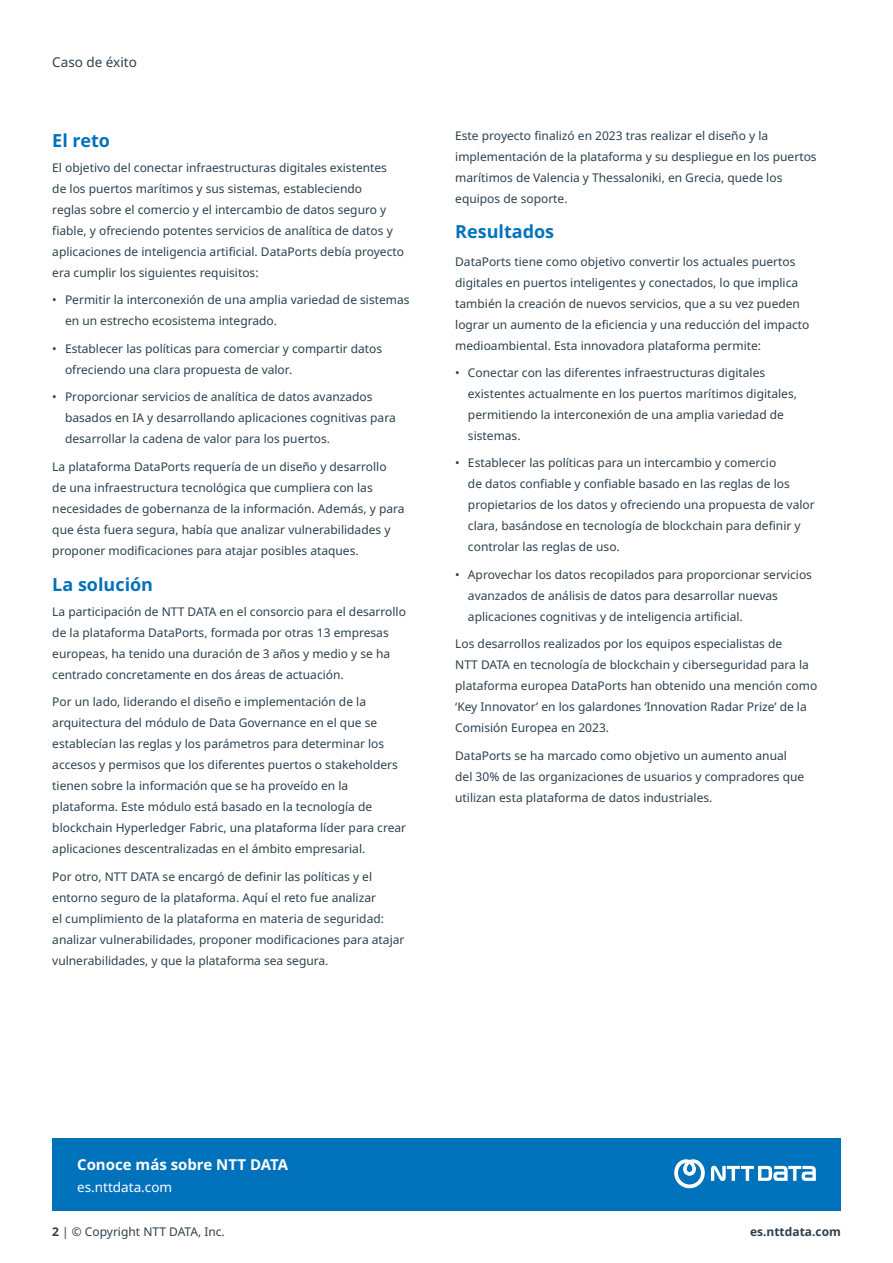
<style>
.page{position:relative;width:893px;height:1263px;background:#fff}
.page>*{position:absolute;margin:0;border:0;box-sizing:border-box;transform-origin:0 0}
.t1{font:700 18px "Noto Sans";color:#0072bc}
.t2{font:700 15px "Noto Sans";color:#fff}
.t3{font:13.5px "Noto Sans";color:#fff}
.t4{font:13.5px "Noto Sans";color:#2e404d}
.t5{font:12px/21px "Noto Sans";color:#2e404d}
.t6{font:700 12px "Noto Sans";color:#2e404d}
.s1{font-weight:700}
</style>
<div class="page">
<div style="left:52px;top:1138px;width:789px;height:73px;background:#0072bc"></div>
<svg style="left:674px;top:1159px;width:31px;height:29px"></svg>
<svg style="left:711px;top:1166px;width:105px;height:15px"></svg>
<p class="t4" style="left:52px;top:52px;width:86px">Caso de éxito</p>
<h1 class="t1" style="left:52px;top:128px;width:59px">El reto</h1>
<p class="t5" style="left:52px;top:157px;width:353px">El objetivo del conectar infraestructuras digitales existentes de los puertos marítimos y sus sistemas, estableciendo<br>reglas sobre el comercio y el intercambio de datos seguro y fiable, y ofreciendo potentes servicios de analítica de datos y aplicaciones de inteligencia artificial. DataPorts debía proyecto era cumplir los siguientes requisitos:</p>
<p class="t5" style="left:65px;top:290px;width:346px;text-indent:-13px">• Permitir la interconexión de una amplia variedad de sistemas en un estrecho ecosistema integrado.</p>
<p class="t5" style="left:65px;top:338px;width:319px;text-indent:-13px">• Establecer las políticas para comerciar y compartir datos ofreciendo una clara propuesta de valor.</p>
<p class="t5" style="left:65px;top:387px;width:332px;text-indent:-13px">• Proporcionar servicios de analítica de datos avanzados basados en IA y desarrollando aplicaciones cognitivas para desarrollar la cadena de valor para los puertos.</p>
<p class="t5" style="left:52px;top:456px;width:354px">La plataforma DataPorts requería de un diseño y desarrollo<br>de una infraestructura tecnológica que cumpliera con las necesidades de gobernanza de la información. Además, y para que ésta fuera segura, había que analizar vulnerabilidades y proponer modificaciones para atajar posibles ataques.</p>
<h1 class="t1" style="left:52px;top:571px;width:102px">La solución</h1>
<p class="t5" style="left:52px;top:601px;width:355px">La participación de NTT DATA en el consorcio para el desarrollo de la plataforma DataPorts, formada por otras 13 empresas europeas, ha tenido una duración de 3 años y medio y se ha centrado concretamente en dos áreas de actuación.</p>
<p class="t5" style="left:52px;top:692px;width:355px">Por un lado, liderando el diseño e implementación de la arquitectura del módulo de Data Governance en el que se establecían las reglas y los parámetros para determinar los accesos y permisos que los diferentes puertos o stakeholders tienen sobre la información que se ha proveído en la plataforma. Este módulo está basado en la tecnología de blockchain Hyperledger Fabric, una plataforma líder para crear aplicaciones descentralizadas en el ámbito empresarial.</p>
<p class="t5" style="left:52px;top:866px;width:354px">Por otro, NTT DATA se encargó de definir las políticas y el entorno seguro de la plataforma. Aquí el reto fue analizar<br>el cumplimiento de la plataforma en materia de seguridad: analizar vulnerabilidades, proponer modificaciones para atajar vulnerabilidades, y que la plataforma sea segura.</p>
<p class="t5" style="left:455px;top:126px;width:363px">Este proyecto finalizó en 2023 tras realizar el diseño y la implementación de la plataforma y su despliegue en los puertos marítimos de Valencia y Thessaloniki, en Grecia, quede los equipos de soporte.</p>
<h1 class="t1" style="left:455px;top:219px;width:100px">Resultados</h1>
<p class="t5" style="left:455px;top:251px;width:356px">DataPorts tiene como objetivo convertir los actuales puertos digitales en puertos inteligentes y conectados, lo que implica también la creación de nuevos servicios, que a su vez pueden lograr un aumento de la eficiencia y una reducción del impacto medioambiental. Esta innovadora plataforma permite:</p>
<p class="t5" style="left:468px;top:362px;width:331px;text-indent:-13px">• Conectar con las diferentes infraestructuras digitales existentes actualmente en los puertos marítimos digitales, permitiendo la interconexión de una amplia variedad de sistemas.</p>
<p class="t5" style="left:468px;top:453px;width:348px;text-indent:-13px">• Establecer las políticas para un intercambio y comercio<br>de datos confiable y confiable basado en las reglas de los propietarios de los datos y ofreciendo una propuesta de valor clara, basándose en tecnología de blockchain para definir y controlar las reglas de uso.</p>
<p class="t5" style="left:468px;top:564px;width:346px;text-indent:-13px">• Aprovechar los datos recopilados para proporcionar servicios avanzados de análisis de datos para desarrollar nuevas aplicaciones cognitivas y de inteligencia artificial.</p>
<p class="t5" style="left:455px;top:634px;width:364px">Los desarrollos realizados por los equipos especialistas de<br>NTT DATA en tecnología de blockchain y ciberseguridad para la plataforma europea DataPorts han obtenido una mención como ‘Key Innovator’ en los galardones ‘Innovation Radar Prize’ de la Comisión Europea en 2023.</p>
<p class="t5" style="left:455px;top:745px;width:351px">DataPorts se ha marcado como objetivo un aumento anual del 30% de las organizaciones de usuarios y compradores que utilizan esta plataforma de datos industriales.</p>
<p class="t2" style="left:77px;top:1154px;width:212px">Conoce más sobre NTT DATA</p>
<p class="t3" style="left:77px;top:1177px;width:96px">es.nttdata.com</p>
<p class="t5" style="left:52px;top:1222px;width:174px"><span class="s1">2</span> | © Copyright NTT DATA, Inc.</p>
<p class="t6" style="left:750px;top:1223px;width:92px">es.nttdata.com</p>
</div>
